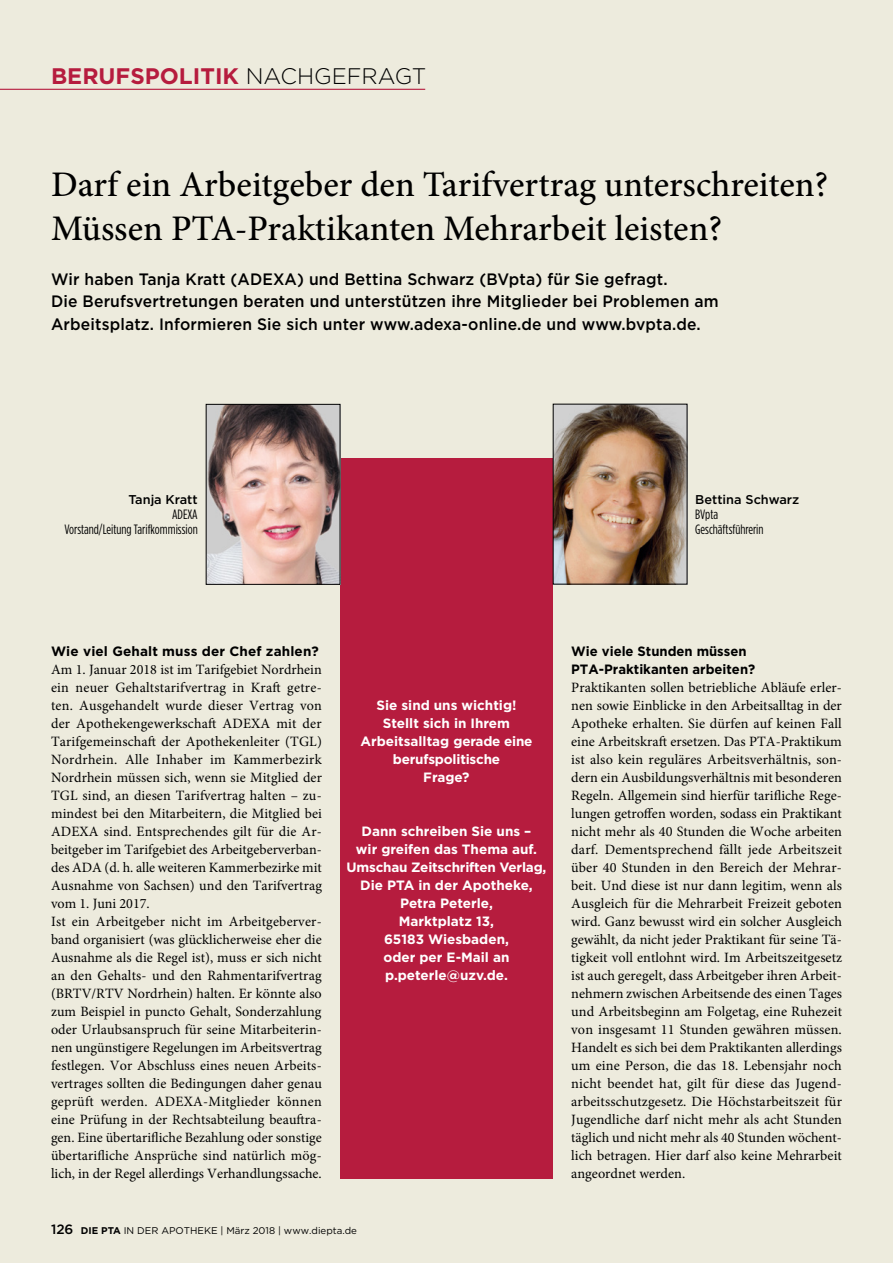
<style>
.page{position:relative;width:893px;height:1263px;background:#edebdd}
.page>*{position:absolute;margin:0;border:0;box-sizing:border-box;transform-origin:0 0}
.Praxis_Titel{font:500 36px "Minion Pro";color:#000}
.t1{font:700 22.5px "Gotham";color:#b61c3e}
.Praxis_Titel-2{font:500 16.5px/22.5px "Gotham";letter-spacing:.01em;color:#000;scale:.95 1}
.Praxis_Grundtext{font:14.25px/18px "Minion Pro";letter-spacing:.005em;color:#000;text-align:justify}
.t2{font:700 13.5px/18px "Gotham";color:#fff;text-align:center}
.Praxis_Grundtext-2{font:700 13.5px/18px "Gotham";color:#000}
.t3{font:13.5px/15px "Gotham Condensed";color:#000}
.t4{font:500 13.5px "Gotham";color:#000}
.t5{font:500 12.75px "Gotham";color:#000}
.t6{font:9.75px "Gotham";color:#000}
.s1{font-weight:300;color:#000}
.s2{font-weight:700}
</style>
<div class="page">
<hr style="left:0;top:89px;width:425px;height:1px;background:#b61c3e">
<div style="left:340px;top:458px;width:213px;height:720px;background:#b61c3e"></div>
<img style="left:555px;top:406px;width:130px;height:176px">
<img style="left:208px;top:406px;width:130px;height:177px">
<div style="left:206px;top:404px;width:134px;height:181px;border:1px solid #000"></div>
<p class="t1" style="left:51px;top:61px;width:377px">BERUFSPOLITIK <span class="s1">NACHGEFRAGT</span></p>
<p class="Praxis_Titel" style="left:51px;top:160px;width:779px">Darf ein Arbeitgeber den Tarifvertrag unterschreiten?</p>
<p class="Praxis_Titel" style="left:51px;top:204px;width:673px">Müssen PTA-Praktikanten Mehrarbeit leisten?</p>
<p class="Praxis_Titel-2" style="left:51px;top:267px;width:704px">Wir haben Tanja Kratt (ADEXA) und Bettina Schwarz (BVpta) für Sie gefragt.<br>Die Berufsvertretungen beraten und unterstützen ihre Mitglieder bei Problemen am<br>Arbeitsplatz. Informieren Sie sich unter www.adexa-online.de und www.bvpta.de.</p>
<p class="t5" style="left:128px;top:491px;width:71px">Tanja Kratt</p>
<p class="t3" style="left:64px;top:507px;width:135px;text-align:right">ADEXA<br>Vorstand/Leitung Tarifkommission</p>
<p class="t5" style="left:695px;top:491px;width:105px">Bettina Schwarz</p>
<p class="t3" style="left:695px;top:507px;width:70px">BVpta<br>Geschäftsführerin</p>
<p class="Praxis_Grundtext-2" style="left:51px;top:642px;width:269px">Wie viel Gehalt muss der Chef zahlen?</p>
<p class="Praxis_Grundtext" style="left:51px;top:661px;width:272px">Am 1. Januar 2018 ist im Tarifgebiet Nordrhein ein neuer Gehaltstarifvertrag in Kraft getre&shy;ten. Ausgehandelt wurde dieser Vertrag von der Apothekengewerkschaft ADEXA mit der Tarifgemeinschaft der Apothekenleiter (TGL)<br>Nordrhein. Alle Inhaber im Kammerbezirk Nordrhein müssen sich, wenn sie Mitglied der TGL sind, an diesen Tarifvertrag halten – zu&shy;mindest bei den Mitarbeitern, die Mitglied bei ADEXA sind. Entsprechendes gilt für die Ar&shy;beitgeber im Tarifgebiet des Arbeitgeberverban&shy;des ADA (d. h. alle weiteren Kammerbezirke mit Ausnahme von Sachsen) und den Tarifvertrag vom 1. Juni 2017.</p>
<p class="Praxis_Grundtext" style="left:51px;top:913px;width:272px">Ist ein Arbeitgeber nicht im Arbeitgeberver&shy;band organisiert (was glücklicherweise eher die Ausnahme als die Regel ist), muss er sich nicht an den Gehalts- und den Rahmentarifvertrag (BRTV/RTV Nordrhein) halten. Er könnte also zum Beispiel in puncto Gehalt, Sonderzahlung oder Urlaubsanspruch für seine Mitarbeiterin&shy;nen ungünstigere Regelungen im Arbeitsvertrag festlegen. Vor Abschluss eines neuen Arbeits&shy;vertrages sollten die Bedingungen daher genau geprüft werden. ADEXA-Mitglieder können eine Prüfung in der Rechtsabteilung beauftra&shy;gen. Eine übertarifliche Bezahlung oder sonstige übertarifliche Ansprüche sind natürlich mög&shy;lich, in der Regel allerdings Verhandlungssache.</p>
<p class="t2" style="left:360px;top:696px;width:174px">Sie sind uns wichtig!<br>Stellt sich in Ihrem<br>Arbeitsalltag gerade eine berufspolitische<br>Frage?</p>
<p class="t2" style="left:346px;top:822px;width:201px">Dann schreiben Sie uns –<br>wir greifen das Thema auf.<br>Umschau Zeitschriften Verlag,<br>Die PTA in der Apotheke,<br>Petra Peterle,<br>Marktplatz 13,<br>65183 Wiesbaden,<br>oder per E-Mail an p.peterle@uzv.de.</p>
<p class="t4" style="left:51px;top:1220px;width:24px">126</p>
<p class="t6" style="left:81px;top:1224px;width:278px"><span class="s2">DIE PTA</span> IN DER APOTHEKE | März 2018 | www.diepta.de</p>
<p class="Praxis_Grundtext-2" style="left:571px;top:642px;width:186px">Wie viele Stunden müssen<br>PTA-Praktikanten arbeiten?</p>
<p class="Praxis_Grundtext" style="left:571px;top:679px;width:272px;text-align:left">Praktikanten sollen betriebliche Abläufe erler&shy;nen sowie Einblicke in den Arbeitsalltag in der Apotheke erhalten. Sie dürfen auf keinen Fall eine Arbeitskraft ersetzen. Das PTA-Praktikum ist also kein reguläres Arbeitsverhältnis, son&shy;dern ein Ausbildungsverhältnis mit besonderen Regeln. Allgemein sind hierfür tarifliche Rege&shy;lungen getroffen worden, sodass ein Praktikant nicht mehr als 40 Stunden die Woche arbeiten darf. Dementsprechend fällt jede Arbeitszeit über 40 Stunden in den Bereich der Mehrar&shy;beit. Und diese ist nur dann legitim, wenn als Ausgleich für die Mehrarbeit Freizeit geboten wird. Ganz bewusst wird ein solcher Ausgleich gewählt, da nicht jeder Praktikant für seine Tä&shy;tigkeit voll entlohnt wird. Im Arbeitszeitgesetz ist auch geregelt, dass Arbeitgeber ihren Arbeit&shy;nehmern zwischen Arbeitsende des einen Tages und Arbeitsbeginn am Folgetag, eine Ruhezeit von insgesamt 11 Stunden gewähren müssen.<br>Handelt es sich bei dem Praktikanten allerdings um eine Person, die das 18. Lebensjahr noch nicht beendet hat, gilt für diese das Jugend&shy;arbeitsschutzgesetz. Die Höchstarbeitszeit für Jugendliche darf nicht mehr als acht Stunden täglich und nicht mehr als 40 Stunden wöchent&shy;lich betragen. Hier darf also keine Mehrarbeit angeordnet werden.</p>
</div>
